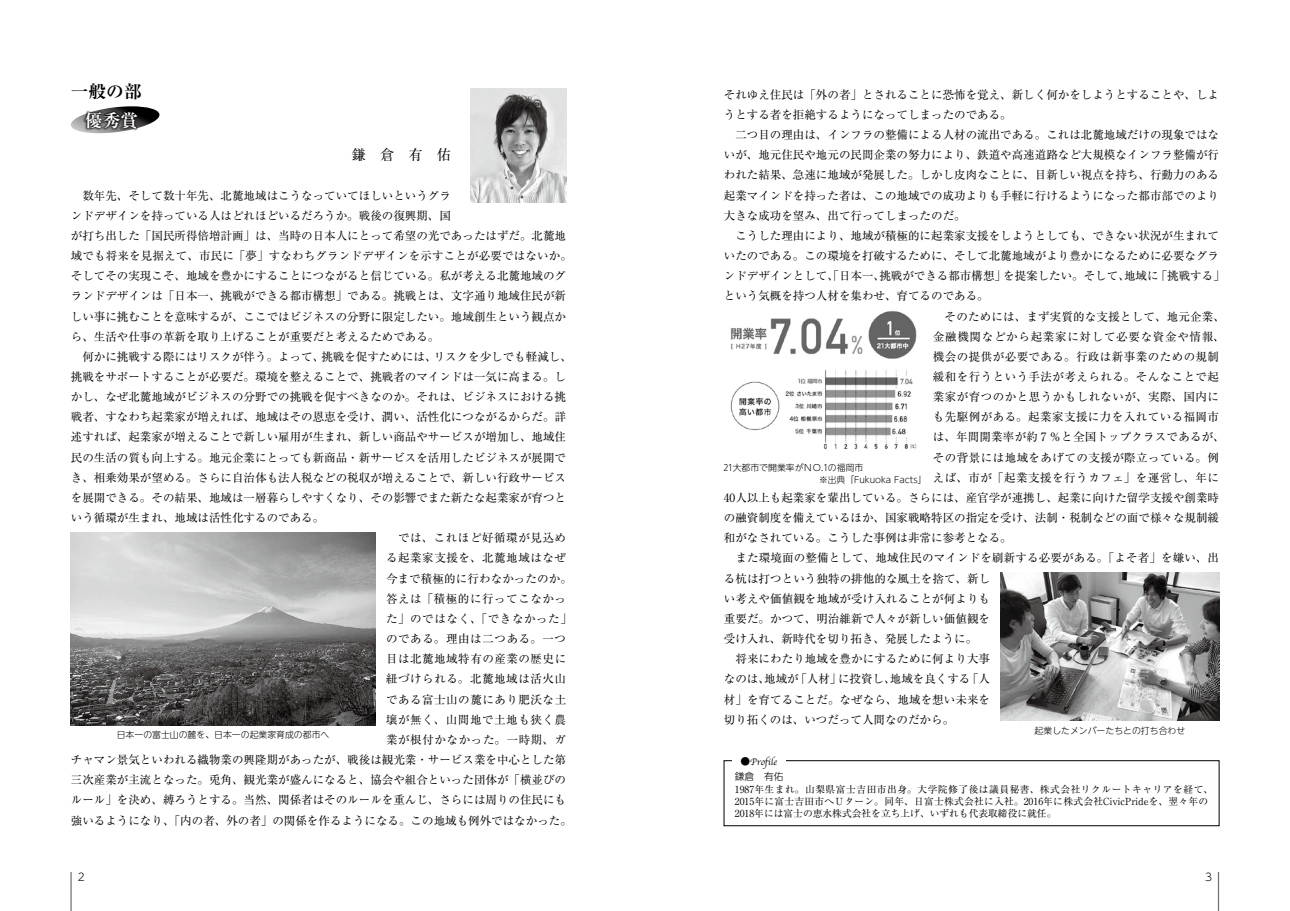
<style>
.page{position:relative;width:1290px;height:911px;background:#fff}
.page>*{position:absolute;margin:0;border:0;box-sizing:border-box;transform-origin:0 0}
.t1{font:700 17.75px "Ryumin Pro";color:#000}
.t2{font:700 17.75px "Ryumin Pro";color:#fff}
.t3{font:14.12px "Ryumin Pro";color:#000}
.t4{font:11.5px "Ryumin Pro";color:#000}
.t5{font:11.5px "Ryumin Pro";letter-spacing:.04em;color:#000}
.t6{font:11.5px "Ryumin Pro";letter-spacing:.05em;color:#000}
.t7{font:11.5px "Ryumin Pro";letter-spacing:.045em;color:#000}
.t8{font:11.5px "Ryumin Pro";letter-spacing:.055em;color:#000}
.t9{font:11.5px "Ryumin Pro";letter-spacing:.06em;color:#000}
.t10{font:300 10.62px "UD Shin M Go Pro";color:#000}
.t11{font:9.75px/12.4px "Ryumin Pro";letter-spacing:.03em;color:#000}
.t12{font:9.75px "Apple Chancery";color:#000}
.t13{font:300 9.75px "UD Shin Go Pr 6";color:#000}
.t14{font:300 8.88px "UD Shin M Go Pro";color:#000}
.t15{font:300 8.75px "UD Shin M Go Pro";color:#000}
.s1{font-family:"Koz Min Pro"}
</style>
<div class="page">
<div style="left:724px;top:760px;width:495px;height:66px;border:1px solid #000"></div>
<div style="left:732px;top:756px;width:53px;height:10px;background:#fff"></div>
<img style="left:71px;top:532px;width:304px;height:194px">
<img style="left:730px;top:311px;width:187px;height:138px">
<img style="left:1001px;top:573px;width:218px;height:148px">
<img style="left:470px;top:89px;width:96px;height:113px">
<svg style="left:71px;top:106px;width:89px;height:28px"></svg>
<div style="left:83px;top:109px;width:57px;height:22px;background:#000;opacity:.75"></div>
<hr style="left:70px;top:872px;width:2px;height:39px;background:#727171">
<hr style="left:1218px;top:872px;width:1px;height:39px;background:#727171">
<h1 class="t1" style="left:71px;top:77px;width:72px">一般の部</h1>
<h1 class="t2" style="left:85px;top:106px;width:55px">優秀賞</h1>
<p class="t3" style="left:352px;top:144px;width:101px">鎌　倉　有　佑</p>
<p class="t4" style="left:71px;top:186px;width:382px">　数年先、そして数十年先、北麓地域はこうなっていてほしいというグラ</p>
<p class="t4" style="left:71px;top:206px;width:382px">ンドデザインを持っている人はどれほどいるだろうか。戦後の復興期、国</p>
<p class="t4" style="left:71px;top:226px;width:497px">が打ち出した「国民所得倍増計画」は、当時の日本人にとって希望の光であったはずだ。北麓地</p>
<p class="t4" style="left:71px;top:247px;width:503px">域でも将来を見据えて、市民に「夢」すなわちグランドデザインを示すことが必要ではないか。</p>
<p class="t4" style="left:71px;top:267px;width:497px">そしてその実現こそ、地域を豊かにすることにつながると信じている。私が考える北麓地域のグ</p>
<p class="t4" style="left:71px;top:287px;width:497px">ランドデザインは「日本一、挑戦ができる都市構想」である。挑戦とは、文字通り地域住民が新</p>
<p class="t4" style="left:71px;top:307px;width:497px">しい事に挑むことを意味するが、ここではビジネスの分野に限定したい。地域創生という観点か</p>
<p class="t4" style="left:71px;top:327px;width:370px">ら、生活や仕事の革新を取り上げることが重要だと考えるためである。</p>
<p class="t4" style="left:71px;top:347px;width:502px">　何かに挑戦する際にはリスクが伴う。よって、挑戦を促すためには、リスクを少しでも軽減し、</p>
<p class="t4" style="left:71px;top:368px;width:497px">挑戦をサポートすることが必要だ。環境を整えることで、挑戦者のマインドは一気に高まる。し</p>
<p class="t4" style="left:71px;top:388px;width:497px">かし、なぜ北麓地域がビジネスの分野での挑戦を促すべきなのか。それは、ビジネスにおける挑</p>
<p class="t4" style="left:71px;top:408px;width:497px">戦者、すなわち起業家が増えれば、地域はその恩恵を受け、潤い、活性化につながるからだ。詳</p>
<p class="t4" style="left:71px;top:428px;width:497px">述すれば、起業家が増えることで新しい雇用が生まれ、新しい商品やサービスが増加し、地域住</p>
<p class="t4" style="left:71px;top:448px;width:497px">民の生活の質も向上する。地元企業にとっても新商品・新サービスを活用したビジネスが展開で</p>
<p class="t4" style="left:71px;top:468px;width:497px">き、相乗効果が望める。さらに自治体も法人税などの税収が増えることで、新しい行政サービス</p>
<p class="t4" style="left:71px;top:488px;width:497px">を展開できる。その結果、地域は一層暮らしやすくなり、その影響でまた新たな起業家が育つと</p>
<p class="t4" style="left:71px;top:509px;width:255px">いう循環が生まれ、地域は活性化するのである。</p>
<p class="t6" style="left:386px;top:529px;width:182px">　では、これほど好循環が見込め</p>
<p class="t6" style="left:386px;top:549px;width:182px">る起業家支援を、北麓地域はなぜ</p>
<p class="t4" style="left:386px;top:569px;width:187px">今まで積極的に行わなかったのか。</p>
<p class="t6" style="left:386px;top:589px;width:182px">答えは「積極的に行ってこなかっ</p>
<p class="t6" style="left:386px;top:609px;width:187px">た」のではなく、「できなかった」</p>
<p class="t8" style="left:386px;top:629px;width:182px">のである。理由は二つある。一つ</p>
<p class="t7" style="left:386px;top:650px;width:182px">目は北麓地域特有の産業の歴史に</p>
<p class="t6" style="left:386px;top:670px;width:182px">紐づけられる。北麓地域は活火山</p>
<p class="t7" style="left:386px;top:690px;width:182px">である富士山の麓にあり肥沃な土</p>
<p class="t6" style="left:386px;top:710px;width:182px">壌が無く、山間地で土地も狭く農</p>
<p class="t8" style="left:386px;top:730px;width:182px">業が根付かなかった。一時期、ガ</p>
<p class="t4" style="left:71px;top:750px;width:497px">チャマン景気といわれる織物業の興隆期があったが、戦後は観光業・サービス業を中心とした第</p>
<p class="t4" style="left:71px;top:771px;width:497px">三次産業が主流となった。兎角、観光業が盛んになると、協会や組合といった団体が「横並びの</p>
<p class="t4" style="left:71px;top:791px;width:497px">ルール」を決め、縛ろうとする。当然、関係者はそのルールを重んじ、さらには周りの住民にも</p>
<p class="t4" style="left:71px;top:811px;width:502px">強いるようになり、「内の者、外の者」の関係を作るようになる。この地域も例外ではなかった。</p>
<p class="t14" style="left:117px;top:728px;width:214px">日本一の富士山の麓を、日本一の起業家育成の都市へ</p>
<p class="t4" style="left:724px;top:85px;width:497px">それゆえ住民は「外の者」とされることに恐怖を覚え、新しく何かをしようとすることや、しよ</p>
<p class="t4" style="left:724px;top:106px;width:289px">うとする者を拒絶するようになってしまったのである。</p>
<p class="t4" style="left:724px;top:126px;width:497px">　二つ目の理由は、インフラの整備による人材の流出である。これは北麓地域だけの現象ではな</p>
<p class="t4" style="left:724px;top:146px;width:497px">いが、地元住民や地元の民間企業の努力により、鉄道や高速道路など大規模なインフラ整備が行</p>
<p class="t4" style="left:724px;top:166px;width:497px">われた結果、急速に地域が発展した。しかし皮肉なことに、目新しい視点を持ち、行動力のある</p>
<p class="t4" style="left:724px;top:186px;width:497px">起業マインドを持った者は、この地域での成功よりも手軽に行けるようになった都市部でのより</p>
<p class="t4" style="left:724px;top:206px;width:243px">大きな成功を望み、出て行ってしまったのだ。</p>
<p class="t4" style="left:724px;top:226px;width:497px">　こうした理由により、地域が積極的に起業家支援をしようとしても、できない状況が生まれて</p>
<p class="t4" style="left:724px;top:247px;width:497px">いたのである。この環境を打破するために、そして北麓地域がより豊かになるために必要なグラ</p>
<p class="t4" style="left:724px;top:267px;width:502px">ンドデザインとして、「日本一、挑戦ができる都市構想」を提案したい。そして、地域に「挑戦する」</p>
<p class="t4" style="left:724px;top:287px;width:266px">という気概を持つ人材を集わせ、育てるのである。</p>
<p class="t4" style="left:933px;top:307px;width:293px">　そのためには、まず実質的な支援として、地元企業、</p>
<p class="t9" style="left:933px;top:327px;width:293px">金融機関などから起業家に対して必要な資金や情報、</p>
<p class="t5" style="left:933px;top:347px;width:288px">機会の提供が必要である。行政は新事業のための規制</p>
<p class="t5" style="left:933px;top:368px;width:288px">緩和を行うという手法が考えられる。そんなことで起</p>
<p class="t5" style="left:933px;top:388px;width:288px">業家が育つのかと思うかもしれないが、実際、国内に</p>
<p class="t5" style="left:933px;top:408px;width:288px">も先駆例がある。起業家支援に力を入れている福岡市</p>
<p class="t4" style="left:933px;top:428px;width:293px">は、年間開業率が約 7 ％と全国トップクラスであるが、</p>
<p class="t5" style="left:933px;top:448px;width:288px">その背景には地域をあげての支援が際立っている。例</p>
<p class="t7" style="left:933px;top:468px;width:288px">えば、市が「起業支援を行うカフェ」を運営し、年に</p>
<p class="t4" style="left:724px;top:488px;width:497px">40人以上も起業家を輩出している。さらには、産官学が連携し、起業に向けた留学支援や創業時</p>
<p class="t4" style="left:724px;top:509px;width:497px">の融資制度を備えているほか、国家戦略特区の指定を受け、法制・税制などの面で様々な規制緩</p>
<p class="t4" style="left:724px;top:529px;width:289px">和がなされている。こうした事例は非常に参考となる。</p>
<p class="t4" style="left:724px;top:549px;width:497px">　また環境面の整備として、地域住民のマインドを刷新する必要がある。「よそ者」を嫌い、出</p>
<p class="t4" style="left:724px;top:569px;width:268px">る杭は打つという独特の排他的な風土を捨て、新し</p>
<p class="t4" style="left:724px;top:589px;width:268px">い考えや価値観を地域が受け入れることが何よりも</p>
<p class="t4" style="left:724px;top:609px;width:268px">重要だ。かつて、明治維新で人々が新しい価値観を</p>
<p class="t4" style="left:724px;top:629px;width:255px">受け入れ、新時代を切り拓き、発展したように。</p>
<p class="t4" style="left:724px;top:650px;width:268px">　将来にわたり地域を豊かにするために何より大事</p>
<p class="t4" style="left:724px;top:670px;width:268px">なのは、地域が「人材」に投資し、地域を良くする「人</p>
<p class="t4" style="left:724px;top:690px;width:268px">材」を育てることだ。なぜなら、地域を想い未来を</p>
<p class="t4" style="left:724px;top:710px;width:232px">切り拓くのは、いつだって人間なのだから。</p>
<p class="t14" style="left:724px;top:460px;width:141px">21大都市で開業率がＮＯ.1の福岡市</p>
<p class="t15" style="left:819px;top:473px;width:109px">※出典「Fukuoka Facts」</p>
<p class="t14" style="left:1034px;top:723px;width:152px">起業したメンバーたちとの打ち合わせ</p>
<p class="t12" style="left:740px;top:754px;width:38px"><span class="s1">●</span>Profile</p>
<p class="t13" style="left:735px;top:768px;width:50px">鎌倉　有佑</p>
<p class="t11" style="left:735px;top:782px;width:480px">1987年生まれ。山梨県富士吉田市出身。大学院修了後は議員秘書、株式会社リクルートキャリアを経て、<br>2015年に富士吉田市へＵターン。同年、日富士株式会社に入社。2016年に株式会社CivicPrideを、翌々年の<br>2018年には富士の恵水株式会社を立ち上げ、いずれも代表取締役に就任。</p>
<p class="t10" style="left:78px;top:868px;width:9px">2</p>
<p class="t10" style="left:1205px;top:868px;width:9px">3</p>
</div>
